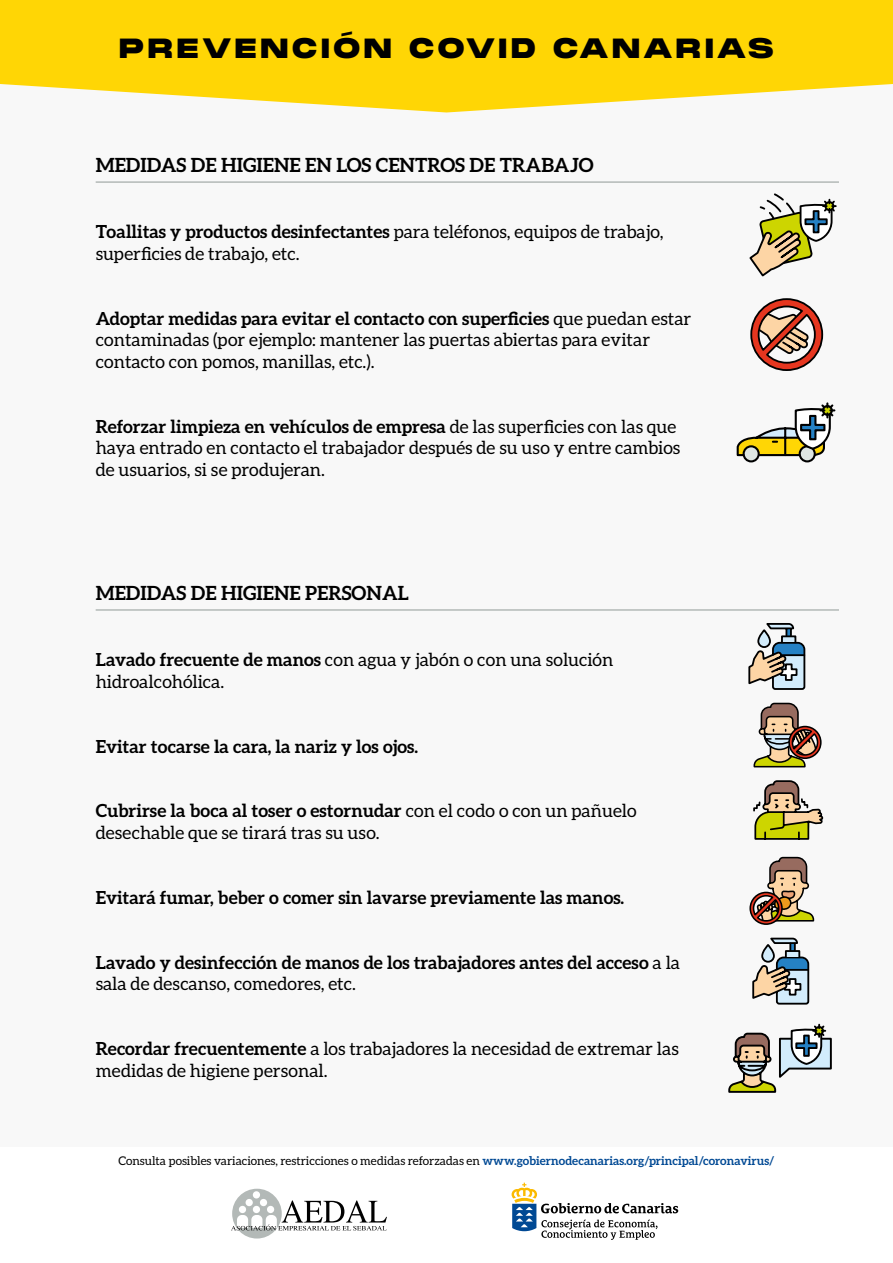
<style>
.page{position:relative;width:893px;height:1263px;background:#f8f8f8}
.page>*{position:absolute;margin:0;border:0;box-sizing:border-box;transform-origin:0 0}
.t1{font:900 27px "Monument Extended";letter-spacing:.08em;color:#000}
.t2{font:700 19.5px "Aleo";color:#000}
.t3{font:18px/21.6px "Aleo";color:#000}
.t4{font:700 18px/21.6px "Aleo";color:#000}
.t5{font:12px "Aleo";color:#000}
.s1{font-weight:700}
.s2{font-weight:400}
.s3{font-weight:700;color:#004994}
</style>
<div class="page">
<div style="left:0;top:1148px;width:893px;height:115px;background:#fff"></div>
<svg style="left:512px;top:1183px;width:166px;height:57px"></svg>
<svg style="left:231px;top:1189px;width:156px;height:49px"></svg>
<svg style="left:0;top:0;width:893px;height:112px;background:#feda22"></svg>
<hr style="left:96px;top:181px;width:743px;height:2px;background:#b3b9b7">
<hr style="left:96px;top:609px;width:743px;height:2px;background:#b3b9b7">
<svg style="left:749px;top:193px;width:88px;height:84px"></svg>
<svg style="left:750px;top:298px;width:74px;height:73px"></svg>
<div style="left:743px;top:445px;width:17px;height:17px;border:2px solid #000;border-radius:50%"></div>
<div style="left:799px;top:445px;width:17px;height:17px;border:2px solid #000;border-radius:50%"></div>
<svg style="left:736px;top:402px;width:100px;height:56px"></svg>
<svg style="left:748px;top:623px;width:58px;height:67px"></svg>
<svg style="left:752px;top:937px;width:58px;height:68px"></svg>
<svg style="left:753px;top:702px;width:69px;height:66px"></svg>
<svg style="left:753px;top:780px;width:71px;height:60px"></svg>
<svg style="left:749px;top:856px;width:66px;height:69px"></svg>
<svg style="left:728px;top:1023px;width:104px;height:70px"></svg>
<h1 class="t1" style="left:119px;top:29px;width:657px">PREVENCIÓN COVID CANARIAS</h1>
<p class="t2" style="left:96px;top:154px;width:500px">MEDIDAS DE HIGIENE EN LOS CENTROS DE TRABAJO</p>
<p class="t3" style="left:96px;top:221px;width:569px"><span class="s1">Toallitas y productos desinfectantes</span> para teléfonos, equipos de trabajo, superficies de trabajo, etc.</p>
<p class="t3" style="left:96px;top:307px;width:597px"><span class="s1">Adoptar medidas para evitar el contacto con superficies</span> que puedan estar contaminadas (por ejemplo: mantener las puertas abiertas para evitar contacto con pomos, manillas, etc.).</p>
<p class="t3" style="left:96px;top:415px;width:586px"><span class="s1">Reforzar limpieza en vehículos de empresa</span> de las superficies con las que haya entrado en contacto el trabajador después de su uso y entre cambios de usuarios, si se produjeran.</p>
<p class="t2" style="left:96px;top:581px;width:315px">MEDIDAS DE HIGIENE PERSONAL</p>
<p class="t3" style="left:96px;top:649px;width:519px"><span class="s1">Lavado frecuente de manos</span> con agua y jabón o con una solución hidroalcohólica.</p>
<p class="t4" style="left:96px;top:735px;width:324px">Evitar tocarse la cara, la nariz y los ojos.</p>
<p class="t3" style="left:96px;top:800px;width:542px"><span class="s1">Cubrirse la boca al toser o estornudar</span> con el codo o con un pañuelo desechable que se tirará tras su uso.</p>
<p class="t4" style="left:96px;top:886px;width:530px">Evitará fumar, beber o comer sin lavarse previamente las manos.</p>
<p class="t4" style="left:96px;top:951px;width:586px">Lavado y desinfección de manos de los trabajadores antes del acceso <span class="s2">a la sala de descanso, comedores, etc.</span></p>
<p class="t3" style="left:96px;top:1037px;width:585px"><span class="s1">Recordar frecuentemente</span> a los trabajadores la necesidad de extremar las medidas de higiene personal.</p>
<p class="t5" style="left:118px;top:1154px;width:657px">Consulta posibles variaciones, restricciones o medidas reforzadas en <span class="s3">www.gobiernodecanarias.org/principal/coronavirus/</span></p>
</div>
